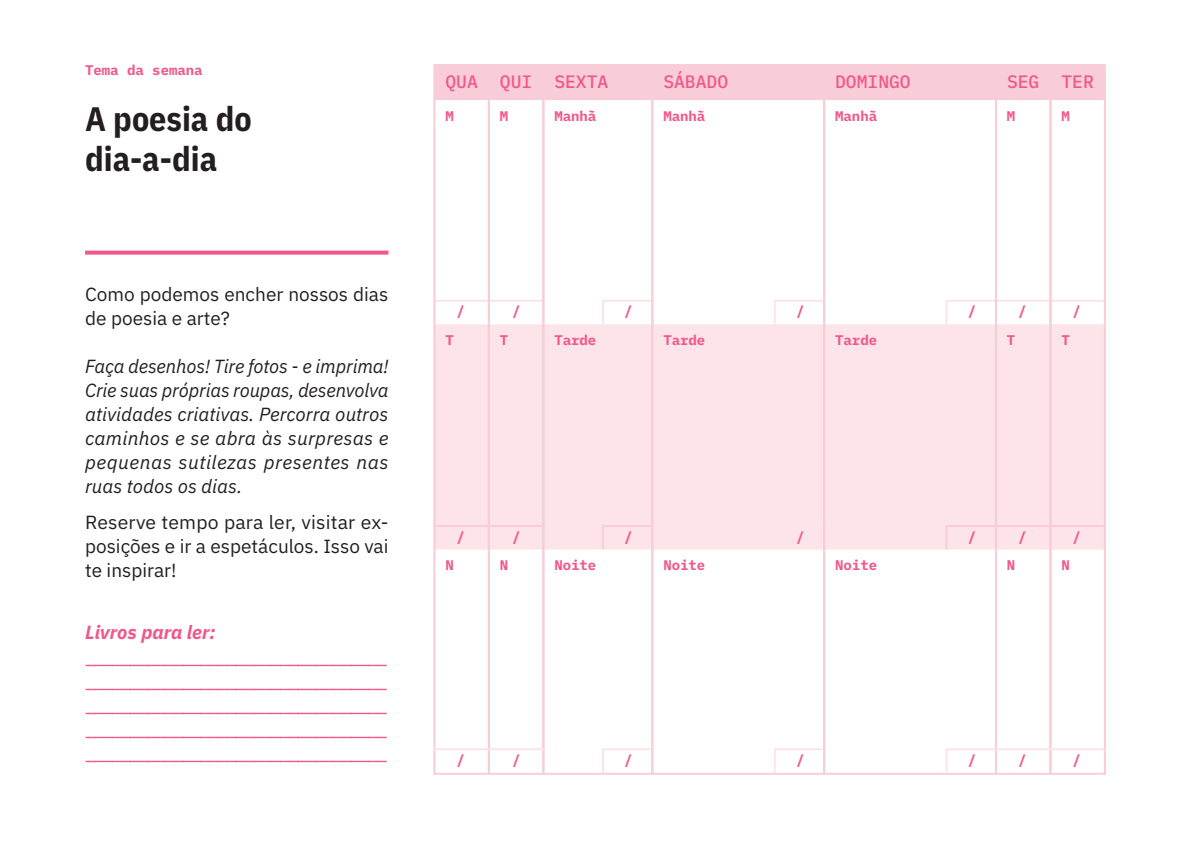
<style>
.page{position:relative;width:1191px;height:842px;background:#fff}
.page>*{position:absolute;margin:0;border:0;box-sizing:border-box;transform-origin:0 0}
.t1{font:700 condensed 34px "IBM Plex Sans";color:#231f20}
.t2{font:italic 19px/24px "IBM Plex Sans";letter-spacing:.025em;color:#231f20;text-align:justify}
.t3{font:19px "IBM Plex Sans";color:#f0588b}
.t4{font:19px/24px "IBM Plex Sans";color:#231f20}
.t5{font:italic 700 19px "IBM Plex Sans";color:#f0588b}
.t6{font:500 18px "IBM Plex Mono";color:#f0588b}
.t7{font:700 14px "IBM Plex Mono";color:#f0588b}
</style>
<div class="page">
<hr style="left:433px;top:300px;width:111px;height:2px;background:#fce4e9">
<svg style="left:945px;top:300px;width:158px;height:24px"></svg>
<div style="left:435px;top:324px;width:671px;height:225px;background:#fce4e9"></div>
<div style="left:433px;top:64px;width:57px;height:36px;background:#f9cdd7"></div>
<div style="left:1049px;top:64px;width:57px;height:36px;background:#f9cdd7"></div>
<div style="left:433px;top:98px;width:57px;height:677px;border:2px solid #f9cdd7"></div>
<div style="left:488px;top:64px;width:56px;height:36px;background:#f9cdd7"></div>
<div style="left:488px;top:98px;width:56px;height:677px;border:2px solid #f9cdd7"></div>
<div style="left:1049px;top:98px;width:57px;height:677px;border:2px solid #f9cdd7"></div>
<div style="left:995px;top:64px;width:56px;height:36px;background:#f9cdd7"></div>
<div style="left:995px;top:98px;width:56px;height:677px;border:2px solid #f9cdd7"></div>
<div style="left:542px;top:64px;width:111px;height:36px;background:#f9cdd7"></div>
<div style="left:542px;top:98px;width:111px;height:677px;border:2px solid #f9cdd7"></div>
<div style="left:651px;top:64px;width:174px;height:36px;background:#f9cdd7"></div>
<div style="left:651px;top:98px;width:174px;height:677px;border:2px solid #f9cdd7"></div>
<div style="left:823px;top:64px;width:174px;height:36px;background:#f9cdd7"></div>
<div style="left:823px;top:98px;width:174px;height:677px;border:2px solid #f9cdd7"></div>
<svg style="left:85px;top:251px;width:303px;height:4px"></svg>
<svg style="left:772px;top:299px;width:53px;height:27px"></svg>
<svg style="left:601px;top:299px;width:52px;height:27px"></svg>
<hr style="left:433px;top:748px;width:111px;height:2px;background:#fce4e9">
<svg style="left:944px;top:747px;width:162px;height:28px"></svg>
<svg style="left:772px;top:747px;width:53px;height:28px"></svg>
<svg style="left:601px;top:747px;width:52px;height:28px"></svg>
<hr style="left:433px;top:525px;width:111px;height:2px;background:#f9cdd7">
<svg style="left:944px;top:524px;width:162px;height:27px"></svg>
<svg style="left:772px;top:524px;width:53px;height:27px"></svg>
<svg style="left:601px;top:524px;width:52px;height:27px"></svg>
<p class="t7" style="left:85px;top:59px;width:119px">Tema da semana</p>
<p class="t1" style="left:85px;top:92px;width:168px">A poesia do</p>
<p class="t1" style="left:85px;top:132px;width:134px">dia-a-dia</p>
<p class="t4" style="left:85px;top:281px;width:305px">Como podemos encher nossos dias de poesia e arte?</p>
<p class="t2" style="left:85px;top:353px;width:305px">Faça desenhos! Tire fotos - e imprima!<br>Crie suas próprias roupas, desenvolva atividades criativas. Percorra outros caminhos e se abra às surpresas e pequenas sutilezas presentes nas ruas todos os dias.</p>
<p class="t4" style="left:85px;top:509px;width:305px;text-align:justify">Reserve tempo para ler, visitar ex&shy;posições e ir a espetáculos. Isso vai te inspirar!</p>
<p class="t5" style="left:85px;top:617px;width:132px">Livros para ler:</p>
<p class="t3" style="left:85px;top:642px;width:304px">__________________________________</p>
<p class="t3" style="left:85px;top:666px;width:304px">__________________________________</p>
<p class="t3" style="left:85px;top:690px;width:304px">__________________________________</p>
<p class="t3" style="left:85px;top:714px;width:304px">__________________________________</p>
<p class="t3" style="left:85px;top:738px;width:304px">__________________________________</p>
<p class="t6" style="left:445px;top:67px;width:34px">QUA</p>
<p class="t7" style="left:445px;top:105px;width:10px">M</p>
<p class="t6" style="left:500px;top:67px;width:110px">QUI SEXTA</p>
<p class="t6" style="left:663px;top:67px;width:66px">SÁBADO</p>
<p class="t6" style="left:835px;top:67px;width:77px">DOMINGO</p>
<p class="t6" style="left:1007px;top:67px;width:88px">SEG TER</p>
<p class="t7" style="left:500px;top:105px;width:10px">M</p>
<p class="t7" style="left:554px;top:105px;width:43px">Manhã</p>
<p class="t7" style="left:663px;top:105px;width:43px">Manhã</p>
<p class="t7" style="left:835px;top:105px;width:43px">Manhã</p>
<p class="t7" style="left:1007px;top:105px;width:10px">M</p>
<p class="t7" style="left:1061px;top:105px;width:10px">M</p>
<p class="t7" style="left:456px;top:300px;width:10px">/</p>
<p class="t7" style="left:512px;top:300px;width:10px">/</p>
<p class="t7" style="left:624px;top:300px;width:10px">/</p>
<p class="t7" style="left:796px;top:300px;width:10px">/</p>
<p class="t7" style="left:968px;top:300px;width:10px">/</p>
<p class="t7" style="left:1018px;top:300px;width:10px">/</p>
<p class="t7" style="left:1072px;top:300px;width:10px">/</p>
<p class="t7" style="left:445px;top:329px;width:10px">T</p>
<p class="t7" style="left:500px;top:329px;width:10px">T</p>
<p class="t7" style="left:554px;top:329px;width:43px">Tarde</p>
<p class="t7" style="left:663px;top:329px;width:43px">Tarde</p>
<p class="t7" style="left:835px;top:329px;width:43px">Tarde</p>
<p class="t7" style="left:1007px;top:329px;width:10px">T</p>
<p class="t7" style="left:1061px;top:329px;width:10px">T</p>
<p class="t7" style="left:456px;top:526px;width:10px">/</p>
<p class="t7" style="left:512px;top:526px;width:10px">/</p>
<p class="t7" style="left:624px;top:526px;width:10px">/</p>
<p class="t7" style="left:796px;top:526px;width:10px">/</p>
<p class="t7" style="left:968px;top:526px;width:10px">/</p>
<p class="t7" style="left:1018px;top:526px;width:10px">/</p>
<p class="t7" style="left:1072px;top:526px;width:10px">/</p>
<p class="t7" style="left:445px;top:554px;width:10px">N</p>
<p class="t7" style="left:500px;top:554px;width:10px">N</p>
<p class="t7" style="left:554px;top:554px;width:43px">Noite</p>
<p class="t7" style="left:663px;top:554px;width:43px">Noite</p>
<p class="t7" style="left:835px;top:554px;width:43px">Noite</p>
<p class="t7" style="left:1007px;top:554px;width:10px">N</p>
<p class="t7" style="left:1061px;top:554px;width:10px">N</p>
<p class="t7" style="left:456px;top:749px;width:10px">/</p>
<p class="t7" style="left:512px;top:749px;width:10px">/</p>
<p class="t7" style="left:624px;top:749px;width:10px">/</p>
<p class="t7" style="left:796px;top:749px;width:10px">/</p>
<p class="t7" style="left:968px;top:749px;width:10px">/</p>
<p class="t7" style="left:1018px;top:749px;width:10px">/</p>
<p class="t7" style="left:1072px;top:749px;width:10px">/</p>
</div>
